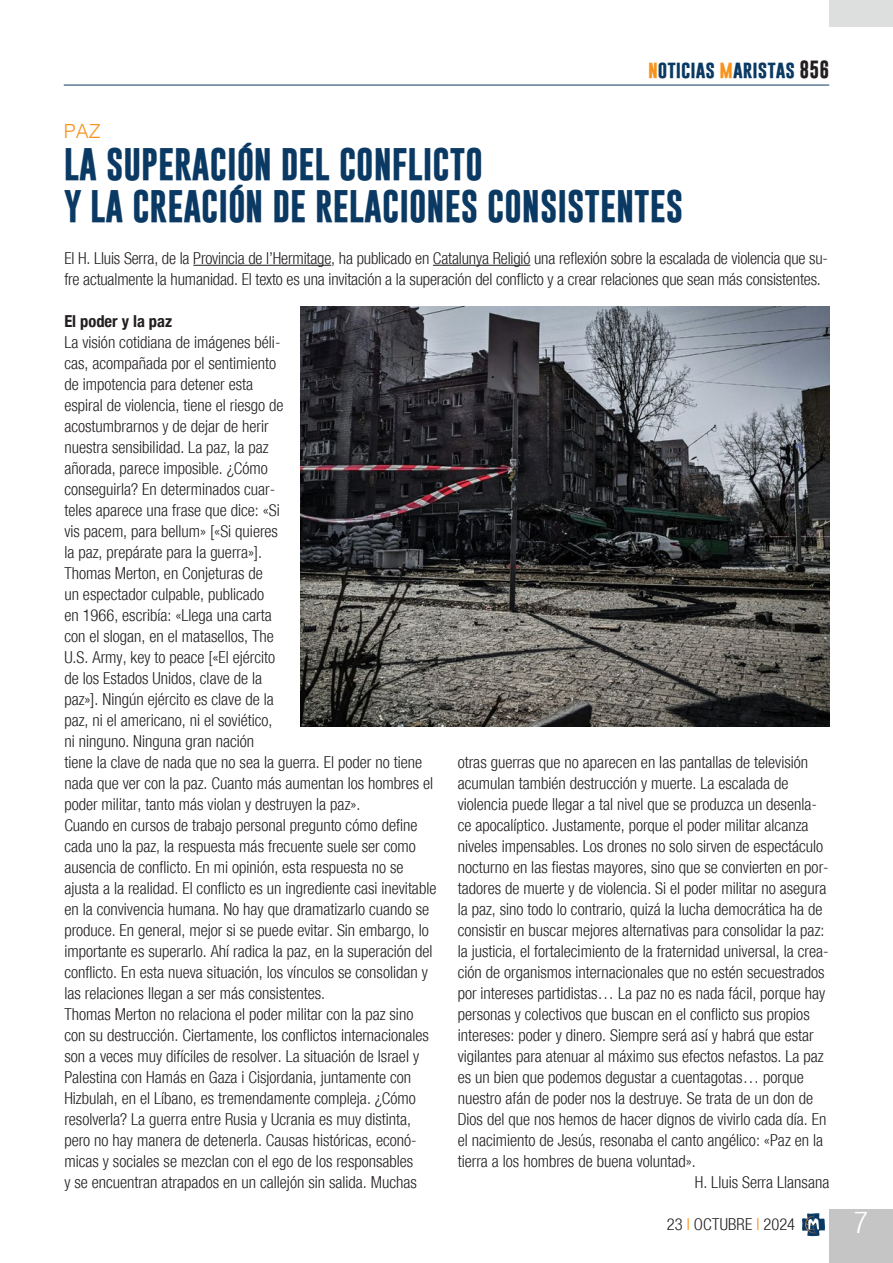
<style>
.page{position:relative;width:893px;height:1263px;background:#fff}
.page>*{position:absolute;margin:0;border:0;box-sizing:border-box;transform-origin:0 0}
.Titolo{font:700 33px "Gobold";color:#0a3963}
.t1{font:300 condensed 30px "Helvetica Neue";color:#fff}
.Titolo-2{font:300 19.5px "Helvetica";color:#f7931d}
.t2{font:700 18px "Gobold";color:#0a3963}
.Testo_normal{font:300 condensed 16.5px/21px "Helvetica Neue";color:#231f20}
.Testo_normal-2{font:700 condensed 16.5px "Helvetica Neue";color:#231f20}
.s1{color:#f7931d}
.s2{color:#231f20}
</style>
<div class="page">
<div style="left:829px;top:1209px;width:64px;height:54px;background:#c4c5c4"></div>
<hr style="left:64px;top:85px;width:765px;height:1px;background:#0a3963">
<svg style="left:802px;top:1213px;width:23px;height:23px"></svg>
<div style="left:829px;top:0;width:64px;height:27px;background:#dddede"></div>
<img style="left:300px;top:306px;width:530px;height:420px">
<hr style="left:193px;top:265px;width:138px;height:1px;background:#231f20">
<hr style="left:433px;top:265px;width:97px;height:1px;background:#231f20">
<p class="t2" style="left:648px;top:57px;width:183px"><span class="s1">n</span>oticias <span class="s1">m</span>aristas <span class="s2">856</span></p>
<p class="Titolo-2" style="left:64px;top:114px;width:38px">PAZ</p>
<p class="Titolo" style="left:64px;top:143px;width:421px">LA SUPERACIÓN DEL CONFLICTO</p>
<p class="Titolo" style="left:64px;top:185px;width:621px">Y LA CREACIÓN DE RELACIONES CONSISTENTES</p>
<p class="Testo_normal" style="left:64px;top:248px;width:765px">El H. Lluis Serra, de la Provincia de l’Hermitage, ha publicado en Catalunya Religió una reflexión sobre la escalada de violencia que su&shy;fre actualmente la humanidad. El texto es una invitación a la superación del conflicto y a crear relaciones que sean más consistentes.</p>
<p class="Testo_normal-2" style="left:64px;top:307px;width:109px">El poder y la paz</p>
<p class="Testo_normal" style="left:64px;top:332px;width:370px">La visión cotidiana de imágenes béli-<br>cas, acompañada por el sentimiento<br>de impotencia para detener esta<br>espiral de violencia, tiene el riesgo de<br>acostumbrarnos y de dejar de herir<br>nuestra sensibilidad. La paz, la paz<br>añorada, parece imposible. ¿Cómo<br>conseguirla? En determinados cuar-<br>teles aparece una frase que dice: «Si<br>vis pacem, para bellum» [«Si quieres<br>la paz, prepárate para la guerra»].<br>Thomas Merton, en Conjeturas de<br>un espectador culpable, publicado<br>en 1966, escribía: «Llega una carta<br>con el slogan, en el matasellos, The<br>U.S. Army, key to peace [«El ejército<br>de los Estados Unidos, clave de la<br>paz»]. Ningún ejército es clave de la<br>paz, ni el americano, ni el soviético,<br>ni ninguno. Ninguna gran nación<br>tiene la clave de nada que no sea la guerra. El poder no tiene nada que ver con la paz. Cuanto más aumentan los hombres el poder militar, tanto más violan y destruyen la paz».</p>
<p class="Testo_normal" style="left:64px;top:815px;width:373px">Cuando en cursos de trabajo personal pregunto cómo define cada uno la paz, la respuesta más frecuente suele ser como ausencia de conflicto. En mi opinión, esta respuesta no se ajusta a la realidad. El conflicto es un ingrediente casi inevitable en la convivencia humana. No hay que dramatizarlo cuando se produce. En general, mejor si se puede evitar. Sin embargo, lo importante es superarlo. Ahí radica la paz, en la superación del conflicto. En esta nueva situación, los vínculos se consolidan y las relaciones llegan a ser más consistentes.</p>
<p class="Testo_normal" style="left:64px;top:1004px;width:366px">Thomas Merton no relaciona el poder militar con la paz sino con su destrucción. Ciertamente, los conflictos internacionales son a veces muy difíciles de resolver. La situación de Israel y Palestina con Hamás en Gaza i Cisjordania, juntamente con Hizbulah, en el Líbano, es tremendamente compleja. ¿Cómo resolverla? La guerra entre Rusia y Ucrania es muy distinta, pero no hay manera de detenerla. Causas históricas, econó&shy;micas y sociales se mezclan con el ego de los responsables<br>y se encuentran atrapados en un callejón sin salida. Muchas</p>
<p class="Testo_normal" style="left:458px;top:752px;width:372px">otras guerras que no aparecen en las pantallas de televisión acumulan también destrucción y muerte. La escalada de violencia puede llegar a tal nivel que se produzca un desenla&shy;ce apocalíptico. Justamente, porque el poder militar alcanza niveles impensables. Los drones no solo sirven de espectáculo nocturno en las fiestas mayores, sino que se convierten en por&shy;tadores de muerte y de violencia. Si el poder militar no asegura la paz, sino todo lo contrario, quizá la lucha democrática ha de consistir en buscar mejores alternativas para consolidar la paz: la justicia, el fortalecimiento de la fraternidad universal, la crea&shy;ción de organismos internacionales que no estén secuestrados por intereses partidistas… La paz no es nada fácil, porque hay personas y colectivos que buscan en el conflicto sus propios intereses: poder y dinero. Siempre será así y habrá que estar vigilantes para atenuar al máximo sus efectos nefastos. La paz es un bien que podemos degustar a cuentagotas… porque nuestro afán de poder nos la destruye. Se trata de un don de Dios del que nos hemos de hacer dignos de vivirlo cada día. En el nacimiento de Jesús, resonaba el canto angélico: «Paz en la tierra a los hombres de buena voluntad».</p>
<p class="Testo_normal" style="left:695px;top:1172px;width:136px">H. Lluis Serra Llansana</p>
<p class="Testo_normal" style="left:667px;top:1214px;width:130px">23 <span class="s1">I</span> OCTUBRE <span class="s1">I</span> 2024</p>
<h2 class="t1" style="left:854px;top:1205px;width:16px">7</h2>
</div>
